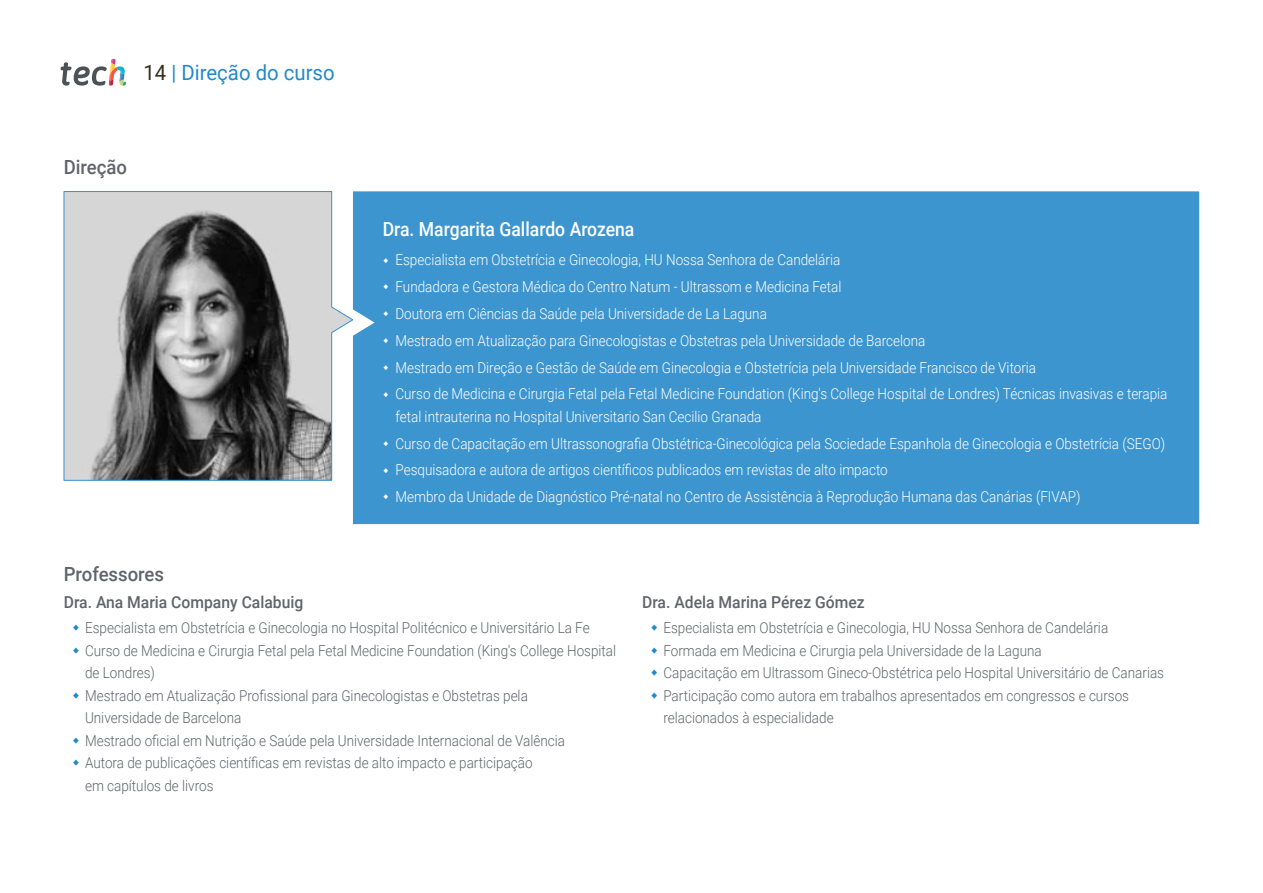
<style>
.page{position:relative;width:1263px;height:893px;background:#fff}
.page>*{position:absolute;margin:0;border:0;box-sizing:border-box;transform-origin:0 0}
.t1{font:21px "Roboto";color:#2289ca}
.t2{font:500 19.5px "Roboto";color:#fff;scale:.9 1}
.t3{font:500 19.5px "Roboto";color:#61646a;scale:.95 1}
.t4{font:500 16.5px "Roboto";color:#61646a;scale:.95 1}
.t5{font:300 15px/26.7px "Roboto";color:#fff;scale:.9 1}
.t6{font:300 15px/22.5px "Roboto";color:#61646a;scale:.9 1}
.s1{color:#312e20}
</style>
<div class="page">
<svg style="left:61px;top:59px;width:65px;height:27px"></svg>
<div style="left:353px;top:191px;width:846px;height:333px;background:#3d95cf"></div>
<svg style="left:64px;top:191px;width:289px;height:290px;background:#939495"></svg>
<svg style="left:384px;top:258px;width:4px;height:5px"></svg>
<svg style="left:384px;top:285px;width:4px;height:5px"></svg>
<svg style="left:384px;top:311px;width:4px;height:5px"></svg>
<svg style="left:384px;top:338px;width:4px;height:5px"></svg>
<svg style="left:384px;top:365px;width:4px;height:5px"></svg>
<svg style="left:384px;top:392px;width:4px;height:5px"></svg>
<svg style="left:384px;top:441px;width:4px;height:5px"></svg>
<svg style="left:384px;top:468px;width:4px;height:5px"></svg>
<svg style="left:384px;top:494px;width:4px;height:5px"></svg>
<h1 class="t1" style="left:144px;top:57px;width:193px"><span class="s1">14</span> | Direção do curso</h1>
<h2 class="t3" style="left:64px;top:154px;width:68px">Direção</h2>
<h2 class="t3" style="left:64px;top:561px;width:107px">Professores</h2>
<h2 class="t2" style="left:383px;top:215px;width:281px">Dra. Margarita Gallardo Arozena</h2>
<p class="t5" style="left:395px;top:246px;width:859px">Especialista em Obstetrícia e Ginecologia, HU Nossa Senhora de Candelária<br>Fundadora e Gestora Médica do Centro Natum - Ultrassom e Medicina Fetal<br>Doutora em Ciências da Saúde pela Universidade de La Laguna<br>Mestrado em Atualização para Ginecologistas e Obstetras pela Universidade de Barcelona<br>Mestrado em Direção e Gestão de Saúde em Ginecologia e Obstetrícia pela Universidade Francisco de Vitoria<br>Curso de Medicina e Cirurgia Fetal pela Fetal Medicine Foundation (King's College Hospital de Londres) Técnicas invasivas e terapia</p>
<p class="t5" style="left:395px;top:402px;width:857px">fetal intrauterina no Hospital Universitario San Cecilio Granada<br>Curso de Capacitação em Ultrassonografia Obstétrica-Ginecológica pela Sociedade Espanhola de Ginecologia e Obstetrícia (SEGO)<br>Pesquisadora e autora de artigos científicos publicados em revistas de alto impacto<br>Membro da Unidade de Diagnóstico Pré-natal no Centro de Assistência à Reprodução Humana das Canárias (FIVAP)</p>
<p class="t4" style="left:64px;top:591px;width:254px">Dra. Ana Maria Company Calabuig</p>
<p class="t6" style="left:85px;top:616px;width:592px">Especialista em Obstetrícia e Ginecologia no Hospital Politécnico e Universitário La Fe Curso de Medicina e Cirurgia Fetal pela Fetal Medicine Foundation (King's College Hospital de Londres)<br>Mestrado em Atualização Profissional para Ginecologistas e Obstetras pela<br>Universidade de Barcelona<br>Mestrado oficial em Nutrição e Saúde pela Universidade Internacional de Valência<br>Autora de publicações científicas em revistas de alto impacto e participação<br>em capítulos de livros</p>
<p class="t4" style="left:642px;top:591px;width:236px">Dra. Adela Marina Pérez Gómez</p>
<p class="t6" style="left:663px;top:616px;width:558px">Especialista em Obstetrícia e Ginecologia, HU Nossa Senhora de Candelária Formada em Medicina e Cirurgia pela Universidade de la Laguna<br>Capacitação em Ultrassom Gineco-Obstétrica pelo Hospital Universitário de Canarias Participação como autora em trabalhos apresentados em congressos e cursos relacionados à especialidade</p>
</div>
